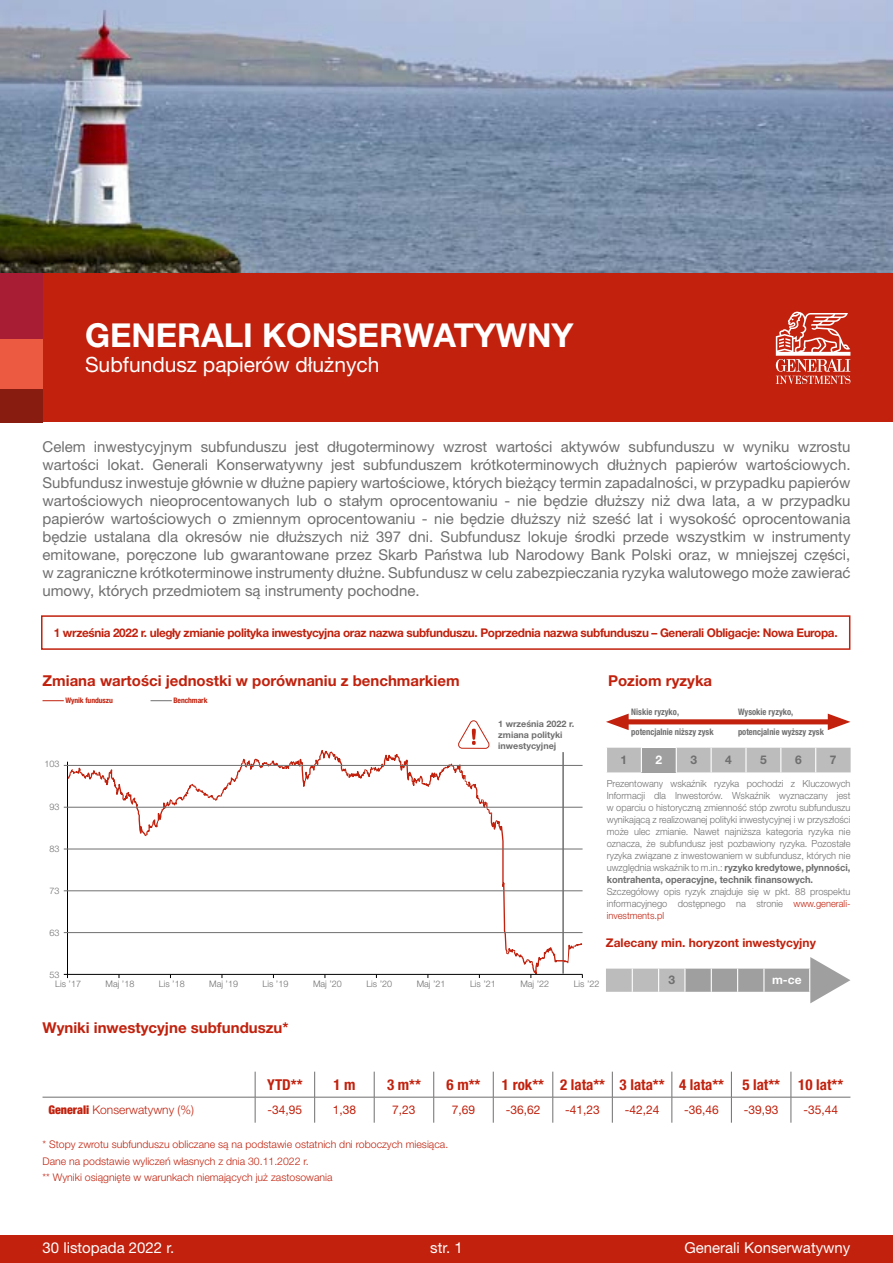
<style>
.page{position:relative;width:893px;height:1263px;background:#fff}
.page>*{position:absolute;margin:0;border:0;box-sizing:border-box;transform-origin:0 0}
.t1{font:700 33px "Helvetica Neue LT Pro";color:#fff}
.t2{font:21px "Helvetica Neue LT Pro";color:#fff}
.t3{font:15px/18px "Helvetica Neue LT Pro";color:#706f6f;text-align:justify}
.t4{font:700 15px "Helvetica Neue LT Pro";color:#c1210d}
.t5{font:700 condensed 15px "Helvetica Neue LT Pro";color:#c1210d}
.t6{font:15px "Helvetica Neue LT Pro";color:#fff}
.t7{font:700 12px "Helvetica Neue LT Pro";letter-spacing:-.03em;color:#c1210d}
.t8{font:12px "Helvetica Neue LT Pro";color:#c1210d}
.t9{font:700 12px "Helvetica Neue LT Pro";color:#c1210d}
.t10{font:300 12px "Helvetica Neue LT Pro";color:#c1210d}
.t11{font:700 12px "Helvetica Neue LT Pro";color:#706f6f}
.t12{font:700 12px "Helvetica Neue LT Pro";color:#fff}
.t13{font:300 10.5px/16.5px "Helvetica Neue LT Pro";color:#c1210d}
.t14{font:300 9.75px/12px "Helvetica Neue LT Pro";color:#706f6f;text-align:justify;scale:.95 1}
.t15{font:300 9px "Helvetica Neue LT Pro";color:#706f6f}
.t16{font:700 condensed 9px "Helvetica Neue LT Pro";color:#706f6f;scale:.95 1}
.t17{font:700 9px/10.8px "Helvetica Neue LT Pro";color:#706f6f}
.t18{font:700 condensed 7.65px "Helvetica Neue LT Pro";letter-spacing:-.01em;color:#c1210d}
.s1{font-weight:700}
.s2{color:#c1210d}
.s3{font-weight:900;font-stretch:condensed}
</style>
<div class="page">
<svg style="left:43px;top:700px;width:21px;height:1px"></svg>
<svg style="left:151px;top:700px;width:21px;height:1px"></svg>
<svg style="left:43px;top:1072px;width:807px;height:51px"></svg>
<svg style="left:606px;top:957px;width:244px;height:46px"></svg>
<div style="left:619px;top:719px;width:218px;height:5px;background:#c1210d"></div>
<svg style="left:606px;top:714px;width:23px;height:16px"></svg>
<svg style="left:828px;top:714px;width:22px;height:16px"></svg>
<svg style="left:607px;top:748px;width:244px;height:24px;background:#b9b9b9"></svg>
<div style="left:41px;top:615px;width:809px;height:35px;border:2px solid #c1210d"></div>
<img style="left:0;top:0;width:893px;height:274px">
<div style="left:42px;top:274px;width:851px;height:148px;background:#c1210d"></div>
<svg style="left:776px;top:311px;width:74px;height:73px"></svg>
<div style="left:0;top:274px;width:43px;height:66px;background:#a81d34"></div>
<div style="left:0;top:340px;width:43px;height:49px;background:#eb5a41"></div>
<div style="left:0;top:389px;width:43px;height:33px;background:#881c11"></div>
<svg style="left:458px;top:720px;width:32px;height:29px"></svg>
<svg style="left:68px;top:750px;width:514px;height:223px"></svg>
<div style="left:0;top:1235px;width:893px;height:28px;background:#c1210d"></div>
<hr style="left:67px;top:762px;width:1px;height:216px;background:#000">
<hr style="left:64px;top:974px;width:519px;height:1px;background:#000">
<hr style="left:64px;top:849px;width:519px;height:1px;background:#706f6f">
<hr style="left:64px;top:890px;width:519px;height:1px;background:#706f6f">
<hr style="left:64px;top:932px;width:519px;height:1px;background:#706f6f">
<hr style="left:64px;top:765px;width:519px;height:1px;background:#706f6f">
<hr style="left:64px;top:807px;width:519px;height:1px;background:#706f6f">
<h1 class="t1" style="left:85px;top:314px;width:490px">GENERALI KONSERWATYWNY</h1>
<h2 class="t2" style="left:85px;top:352px;width:296px">Subfundusz papierów dłużnych</h2>
<p class="t3" style="left:43px;top:438px;width:809px">Celem inwestycyjnym subfunduszu jest długoterminowy wzrost wartości aktywów subfunduszu w wyniku wzrostu wartości lokat. Generali Konserwatywny jest subfunduszem krótkoterminowych dłużnych papierów wartościowych.<br>Subfundusz inwestuje głównie w dłużne papiery wartościowe, których bieżący termin zapadalności, w przypadku papierów wartościowych nieoprocentowanych lub o stałym oprocentowaniu - nie będzie dłuższy niż dwa lata, a w przypadku papierów wartościowych o zmiennym oprocentowaniu - nie będzie dłuższy niż sześć lat i wysokość oprocentowania będzie ustalana dla okresów nie dłuższych niż 397 dni. Subfundusz lokuje środki przede wszystkim w instrumenty emitowane, poręczone lub gwarantowane przez Skarb Państwa lub Narodowy Bank Polski oraz, w mniejszej części, w zagraniczne krótkoterminowe instrumenty dłużne. Subfundusz w celu zabezpieczania ryzyka walutowego może zawierać umowy, których przedmiotem są instrumenty pochodne.</p>
<p class="t7" style="left:54px;top:625px;width:785px">1 września 2022 r. uległy zmianie polityka inwestycyjna oraz nazwa subfunduszu. Poprzednia nazwa subfunduszu – Generali Obligacje: Nowa Europa.</p>
<p class="t4" style="left:608px;top:671px;width:106px">Poziom ryzyka</p>
<p class="t4" style="left:43px;top:671px;width:419px">Zmiana wartości jednostki w porównaniu z benchmarkiem</p>
<p class="t18" style="left:65px;top:696px;width:49px">Wynik funduszu</p>
<p class="t18" style="left:173px;top:696px;width:36px">Benchmark</p>
<p class="t17" style="left:498px;top:718px;width:78px">1 września 2022 r. zmiana polityki inwestycyjnej</p>
<p class="t16" style="left:631px;top:706px;width:52px">Niskie ryzyko,</p>
<p class="t16" style="left:631px;top:727px;width:88px">potencjalnie niższy zysk</p>
<p class="t16" style="left:738px;top:727px;width:92px">potencjalnie wyższy zysk</p>
<p class="t16" style="left:738px;top:706px;width:60px">Wysokie ryzyko,</p>
<p class="t11" style="left:621px;top:752px;width:8px">1</p>
<p class="t12" style="left:655px;top:752px;width:8px">2</p>
<p class="t11" style="left:690px;top:752px;width:8px">3</p>
<p class="t11" style="left:725px;top:752px;width:8px">4</p>
<p class="t11" style="left:760px;top:752px;width:8px">5</p>
<p class="t11" style="left:795px;top:752px;width:8px">6</p>
<p class="t11" style="left:830px;top:752px;width:8px">7</p>
<p class="t14" style="left:607px;top:777px;width:258px">Prezentowany wskaźnik ryzyka pochodzi z Kluczowych Informacji dla Inwestorów. Wskaźnik wyznaczany jest w oparciu o historyczną zmienność stóp zwrotu subfunduszu wynikającą z realizowanej polityki inwestycyjnej i w przyszłości może ulec zmianie. Nawet najniższa kategoria ryzyka nie oznacza, że subfundusz jest pozbawiony ryzyka. Pozostałe ryzyka związane z inwestowaniem w subfundusz, których nie uwzględnia wskaźnik to m.in.: <span class="s1">ryzyko kredytowe, płynności, kontrahenta, operacyjne, technik finansowych.</span></p>
<p class="t14" style="left:607px;top:885px;width:258px">Szczegółowy opis ryzyk znajduje się w pkt. 88 prospektu informacyjnego dostępnego na stronie <span class="s2">www.generali&shy;investments.pl</span></p>
<p class="t15" style="left:45px;top:759px;width:17px">103</p>
<p class="t15" style="left:50px;top:801px;width:12px">93</p>
<p class="t15" style="left:50px;top:843px;width:12px">83</p>
<p class="t15" style="left:50px;top:885px;width:12px">73</p>
<p class="t15" style="left:50px;top:927px;width:12px">63</p>
<p class="t15" style="left:50px;top:969px;width:12px">53</p>
<p class="t9" style="left:606px;top:935px;width:212px">Zalecany min. horyzont inwestycyjny</p>
<p class="t15" style="left:55px;top:978px;width:27px">Lis ’17</p>
<p class="t15" style="left:106px;top:978px;width:30px">Maj ’18</p>
<p class="t15" style="left:159px;top:978px;width:27px">Lis ’18</p>
<p class="t15" style="left:209px;top:978px;width:30px">Maj ’19</p>
<p class="t15" style="left:263px;top:978px;width:27px">Lis ’19</p>
<p class="t15" style="left:313px;top:978px;width:30px">Maj ’20</p>
<p class="t15" style="left:366px;top:978px;width:27px">Lis ’20</p>
<p class="t15" style="left:417px;top:978px;width:30px">Maj ’21</p>
<p class="t15" style="left:470px;top:978px;width:27px">Lis ’21</p>
<p class="t15" style="left:520px;top:978px;width:30px">Maj ’22</p>
<p class="t15" style="left:574px;top:978px;width:27px">Lis ’22</p>
<p class="t11" style="left:668px;top:973px;width:8px">3</p>
<p class="t12" style="left:772px;top:973px;width:31px">m-ce</p>
<p class="t4" style="left:43px;top:1018px;width:248px">Wyniki inwestycyjne subfunduszu*</p>
<p class="t5" style="left:267px;top:1075px;width:37px">YTD**</p>
<p class="t5" style="left:333px;top:1075px;width:24px">1 m</p>
<p class="t5" style="left:387px;top:1075px;width:35px">3 m**</p>
<p class="t5" style="left:447px;top:1075px;width:35px">6 m**</p>
<p class="t5" style="left:502px;top:1075px;width:343px">1 rok** 2 lata** 3 lata** 4 lata** 5 lat** 10 lat**</p>
<p class="t10" style="left:49px;top:1102px;width:147px"><span class="s3">Generali</span> Konserwatywny (%)</p>
<p class="t8" style="left:268px;top:1102px;width:36px">-34,95</p>
<p class="t8" style="left:333px;top:1102px;width:25px">1,38</p>
<p class="t8" style="left:392px;top:1102px;width:25px">7,23</p>
<p class="t8" style="left:452px;top:1102px;width:25px">7,69</p>
<p class="t8" style="left:506px;top:1102px;width:36px">-36,62</p>
<p class="t8" style="left:565px;top:1102px;width:36px">-41,23</p>
<p class="t8" style="left:625px;top:1102px;width:36px">-42,24</p>
<p class="t8" style="left:684px;top:1102px;width:36px">-36,46</p>
<p class="t8" style="left:744px;top:1102px;width:36px">-39,93</p>
<p class="t8" style="left:803px;top:1102px;width:36px">-35,44</p>
<p class="t13" style="left:43px;top:1136px;width:407px">* Stopy zwrotu subfunduszu obliczane są na podstawie ostatnich dni roboczych miesiąca.<br>Dane na podstawie wyliczeń własnych z dnia 30.11.2022 r.<br>** Wyniki osiągnięte w warunkach niemających już zastosowania</p>
<p class="t6" style="left:43px;top:1238px;width:133px">30 listopada 2022 r.</p>
<p class="t6" style="left:430px;top:1238px;width:34px">str. 1</p>
<p class="t6" style="left:684px;top:1238px;width:168px">Generali Konserwatywny</p>
</div>
